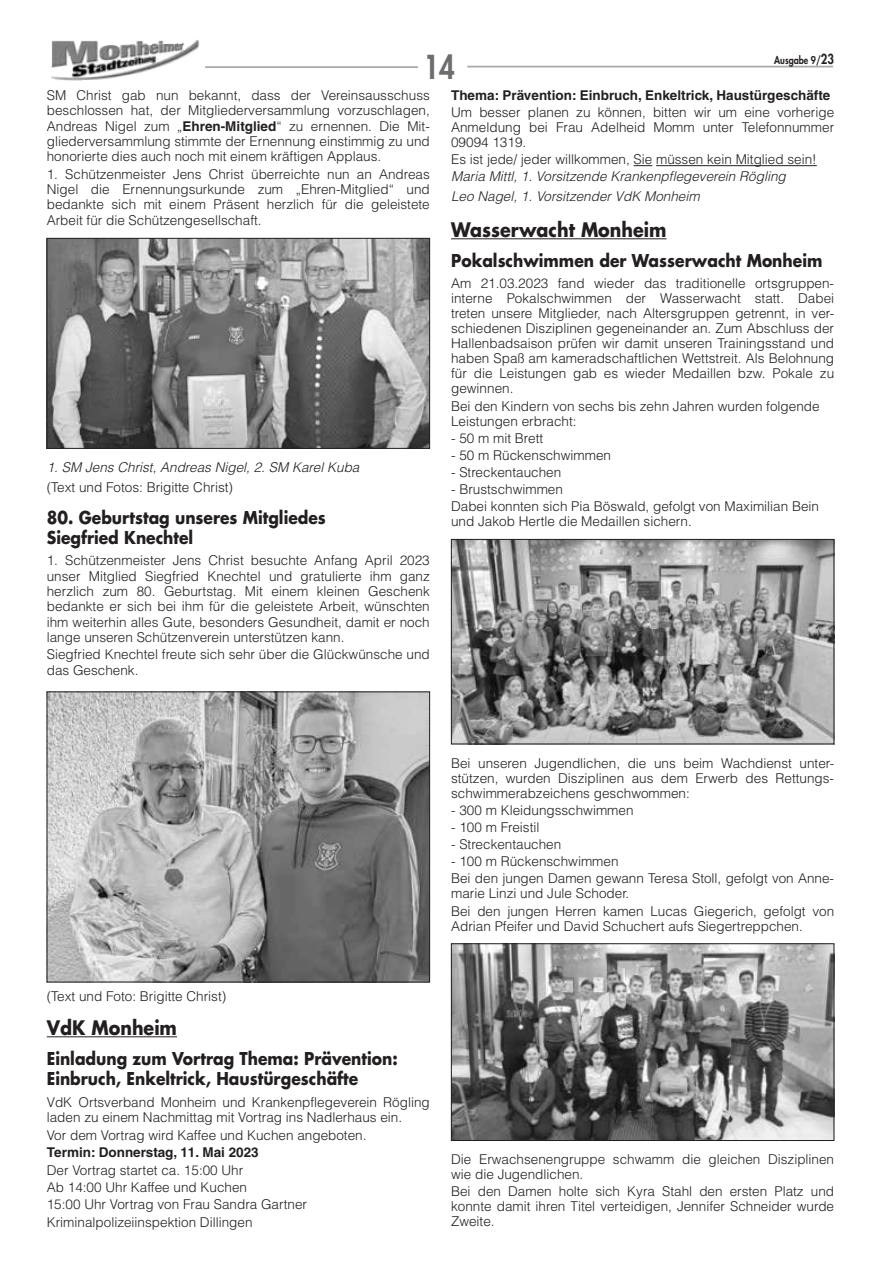
<style>
.page{position:relative;width:881px;height:1263px;background:#fff}
.page>*{position:absolute;margin:0;border:0;box-sizing:border-box;transform-origin:0 0}
.t1{font:800 32.1px "Futura LT";color:#6c6d70;scale:.85 1}
.t2{font:700 19.5px "Futura LT";color:#231f20;scale:.9 1}
.t3{font:700 17.25px/19.8px "Futura LT";color:#231f20;scale:.9 1}
.t4{font:300 13.5px/15px "Helvetica LT";color:#231f20}
.t5{font:italic 300 13.5px/19.2px "Helvetica LT";color:#231f20}
.t6{font:700 13.5px "Helvetica LT";color:#231f20}
.t7{font:800 10.5px "Futura LT";color:#231f20;scale:.85 1}
.s1{font-size:13.5px}
.s2{font-weight:700}
</style>
<div class="page">
<img style="left:51px;top:40px;width:148px;height:41px">
<hr style="left:205px;top:66px;width:213px;height:2px;background:#a8a9ad">
<hr style="left:467px;top:66px;width:365px;height:1px;background:#a8a9ad">
<svg style="left:633px;top:165px;width:19px;height:1px"></svg>
<hr style="left:655px;top:165px;width:161px;height:1px;background:#231f20">
<hr style="left:451px;top:238px;width:215px;height:1px;background:#231f20">
<img style="left:453px;top:541px;width:378px;height:201px">
<div style="left:451px;top:539px;width:382px;height:205px;border:1px solid #231f20"></div>
<img style="left:453px;top:945px;width:378px;height:194px">
<div style="left:451px;top:943px;width:382px;height:198px;border:1px solid #231f20"></div>
<hr style="left:47px;top:1036px;width:130px;height:1px;background:#231f20">
<img style="left:49px;top:240px;width:378px;height:207px">
<div style="left:47px;top:238px;width:382px;height:211px;border:1px solid #231f20"></div>
<img style="left:49px;top:694px;width:378px;height:286px">
<div style="left:47px;top:692px;width:382px;height:290px;border:1px solid #231f20"></div>
<h1 class="t1" style="left:423px;top:46px;width:39px">14</h1>
<p class="t7" style="left:774px;top:53px;width:72px">Ausgabe 9/<span class="s1">23</span></p>
<p class="t6" style="left:451px;top:87px;width:380px">Thema: Prävention: Einbruch, Enkeltrick, Haustürgeschäfte</p>
<p class="t4" style="left:451px;top:105px;width:384px;text-align:justify">Um besser planen zu können, bitten wir um eine vorherige Anmeldung bei Frau Adelheid Momm unter Telefonnummer 09094 1319.</p>
<p class="t4" style="left:451px;top:152px;width:367px">Es ist jede/ jeder willkommen, Sie müssen kein Mitglied sein!</p>
<p class="t5" style="left:451px;top:167px;width:336px">Maria Mittl, 1. Vorsitzende Krankenpflegeverein Rögling<br>Leo Nagel, 1. Vorsitzender VdK Monheim</p>
<h2 class="t2" style="left:451px;top:217px;width:241px">Wasserwacht Monheim</h2>
<p class="t3" style="left:451px;top:250px;width:414px">Pokalschwimmen der Wasserwacht Monheim</p>
<p class="t4" style="left:451px;top:276px;width:384px;text-align:justify">Am 21.03. 2023 fand wieder das traditionelle ortsgruppen&shy;interne Pokalschwimmen der Wasserwacht statt. Dabei treten unsere Mitglieder, nach Altersgruppen getrennt, in ver&shy;schiedenen Disziplinen gegeneinander an. Zum Abschluss der Hallenbadsaison prüfen wir damit unseren Trainingsstand und haben Spaß am kameradschaftlichen Wettstreit. Als Belohnung für die Leistungen gab es wieder Medaillen bzw. Pokale zu gewinnen.</p>
<p class="t4" style="left:451px;top:398px;width:370px">Bei den Kindern von sechs bis zehn Jahren wurden folgende<br>Leistungen erbracht:</p>
<p class="t4" style="left:451px;top:430px;width:94px">- 50 m mit Brett</p>
<p class="t4" style="left:451px;top:447px;width:161px">- 50 m Rückenschwimmen</p>
<p class="t4" style="left:451px;top:464px;width:112px">- Streckentauchen</p>
<p class="t4" style="left:451px;top:481px;width:369px;line-height:17.1px">- Brustschwimmen<br>Dabei konnten sich Pia Böswald, gefolgt von Maximilian Bein</p>
<p class="t4" style="left:451px;top:514px;width:239px">und Jakob Hertle die Medaillen sichern.</p>
<p class="t4" style="left:47px;top:87px;width:384px;text-align:justify">SM Christ gab nun bekannt, dass der Vereinsausschuss beschlossen hat, der Mitgliederversammlung vorzuschlagen, Andreas Nigel zum „<span class="s2">Ehren-Mitglied</span>“ zu ernennen. Die Mit&shy;gliederversammlung stimmte der Ernennung einstimmig zu und honorierte dies auch noch mit einem kräftigen Applaus.</p>
<p class="t4" style="left:47px;top:166px;width:384px;text-align:justify">1. Schützenmeister Jens Christ überreichte nun an Andreas Nigel die Ernennungsurkunde zum „Ehren-Mitglied“ und bedankte sich mit einem Präsent herzlich für die geleistete Arbeit für die Schützengesellschaft.</p>
<p class="t5" style="left:47px;top:458px;width:314px">1. SM Jens Christ, Andreas Nigel, 2. SM Karel Kuba</p>
<p class="t4" style="left:47px;top:480px;width:188px">(Text und Fotos: Brigitte Christ)</p>
<p class="t3" style="left:47px;top:507px;width:311px">80. Geburtstag unseres Mitgliedes<br>Siegfried Knechtel</p>
<p class="t4" style="left:47px;top:553px;width:384px;text-align:justify">1. Schützenmeister Jens Christ besuchte Anfang April 2023 unser Mitglied Siegfried Knechtel und gratulierte ihm ganz herzlich zum 80. Geburtstag. Mit einem kleinen Geschenk bedankte er sich bei ihm für die geleistete Arbeit, wünschten ihm weiterhin alles Gute, besonders Gesundheit, damit er noch lange unseren Schützenverein unterstützen kann.</p>
<p class="t4" style="left:47px;top:647px;width:384px">Siegfried Knechtel freute sich sehr über die Glückwünsche und das Geschenk.</p>
<p class="t4" style="left:451px;top:755px;width:384px;text-align:justify">Bei unseren Jugendlichen, die uns beim Wachdienst unter&shy;stützen, wurden Disziplinen aus dem Erwerb des Rettungs&shy;schwimmerabzeichens geschwommen:</p>
<p class="t4" style="left:451px;top:802px;width:184px">- 300 m Kleidungsschwimmen</p>
<p class="t4" style="left:451px;top:819px;width:90px">- 100 m Freistil</p>
<p class="t4" style="left:451px;top:837px;width:112px">- Streckentauchen</p>
<p class="t4" style="left:451px;top:853px;width:384px;line-height:17.1px">- 100 m Rückenschwimmen<br>Bei den jungen Damen gewann Teresa Stoll, gefolgt von Anne-</p>
<p class="t4" style="left:451px;top:885px;width:384px;line-height:17.1px">marie Linzi und Jule Schoder.<br>Bei den jungen Herren kamen Lucas Giegerich, gefolgt von</p>
<p class="t4" style="left:451px;top:918px;width:350px">Adrian Pfeifer und David Schuchert aufs Siegertreppchen.</p>
<p class="t4" style="left:47px;top:988px;width:181px">(Text und Foto: Brigitte Christ)</p>
<h2 class="t2" style="left:47px;top:1014px;width:146px">VdK Monheim</h2>
<p class="t3" style="left:47px;top:1049px;width:391px">Einladung zum Vortrag Thema: Prävention:<br>Einbruch, Enkeltrick, Haustürgeschäfte</p>
<p class="t4" style="left:47px;top:1094px;width:384px">VdK Ortsverband Monheim und Krankenpflegeverein Rögling laden zu einem Nachmittag mit Vortrag ins Nadlerhaus ein.</p>
<p class="t4" style="left:47px;top:1127px;width:318px">Vor dem Vortrag wird Kaffee und Kuchen angeboten.</p>
<p class="t6" style="left:47px;top:1144px;width:213px">Termin: Donnerstag, 11. Mai 2023</p>
<p class="t4" style="left:47px;top:1161px;width:262px;line-height:17.4px">Der Vortrag startet ca. 15:00 Uhr<br>Ab 14:00 Uhr Kaffee und Kuchen<br>15:00 Uhr Vortrag von Frau Sandra Gartner Kriminalpolizeiinspektion Dillingen</p>
<p class="t4" style="left:451px;top:1152px;width:384px">Die Erwachsenengruppe schwamm die gleichen Disziplinen wie die Jugendlichen.</p>
<p class="t4" style="left:451px;top:1184px;width:384px;text-align:justify">Bei den Damen holte sich Kyra Stahl den ersten Platz und konnte damit ihren Titel verteidigen, Jennifer Schneider wurde Zweite.</p>
</div>
